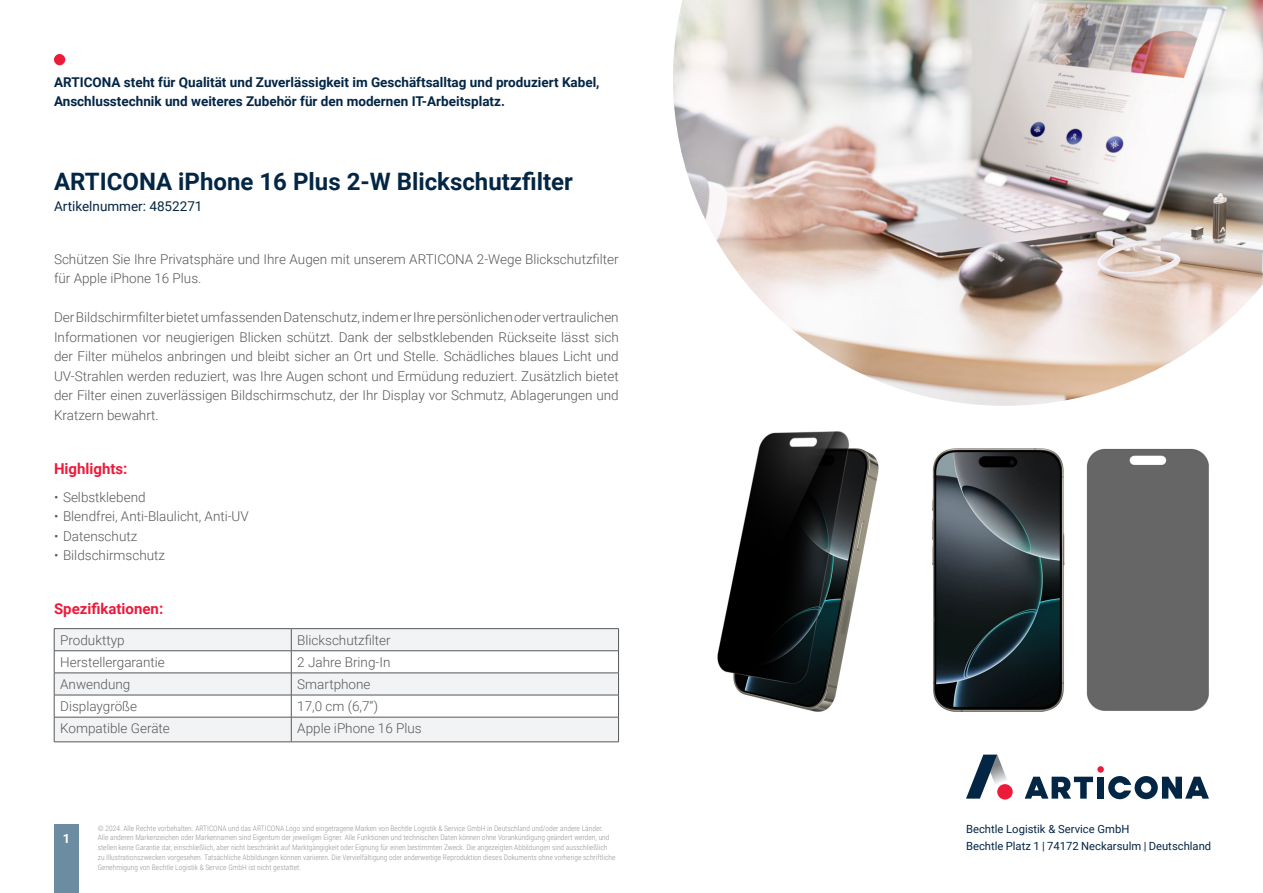
<style>
.page{position:relative;width:1263px;height:893px;background:#fff}
.page>*{position:absolute;margin:0;border:0;box-sizing:border-box;transform-origin:0 0}
.t1{font:700 24px "Roboto";color:#042645}
.t2{font:700 15px "Roboto";color:#ed1a3a}
.t3{font:300 13.5px/19.5px "Roboto";color:#57585a}
.t4{font:700 13.5px/19.5px "Roboto";color:#042645}
.t5{font:13.5px "Roboto";color:#042645}
.t6{font:700 12.75px "Roboto";color:#fff}
.t7{font:11.25px/16.5px "Roboto";color:#042645}
.t8{font:300 7.5px/9.8px "Roboto Condensed";color:#939598}
</style>
<div class="page">
<div style="left:54px;top:54px;width:11px;height:11px;background:#ed1a3a;border-radius:50%"></div>
<div style="left:1097px;top:766px;width:7px;height:7px;background:#ed1a3a;border-radius:50%"></div>
<svg style="left:1025px;top:777px;width:68px;height:22px"></svg>
<div style="left:1097px;top:777px;width:7px;height:22px;background:#042645"></div>
<svg style="left:1108px;top:776px;width:101px;height:23px"></svg>
<svg style="left:966px;top:755px;width:47px;height:44px"></svg>
<div style="left:997px;top:784px;width:16px;height:15px;background:#ed1a3a;border-radius:50%"></div>
<img style="left:673px;top:0;width:590px;height:406px">
<div style="left:54px;top:825px;width:25px;height:68px;background:#6b8ca1"></div>
<img style="left:932px;top:448px;width:277px;height:264px">
<img style="left:717px;top:432px;width:162px;height:280px">
<hr style="left:54px;top:628px;width:237px;height:1px;background:#57585a">
<hr style="left:291px;top:628px;width:328px;height:1px;background:#57585a">
<svg style="left:54px;top:629px;width:565px;height:113px"></svg>
<hr style="left:54px;top:742px;width:237px;height:1px;background:#57585a">
<hr style="left:291px;top:742px;width:328px;height:1px;background:#57585a">
<p class="t4" style="left:54px;top:72px;width:547px">ARTICONA steht für Qualität und Zuverlässigkeit im Geschäftsalltag und produziert Kabel,<br>Anschlusstechnik und weiteres Zubehör für den modernen IT-Arbeitsplatz.</p>
<h1 class="t1" style="left:54px;top:165px;width:520px">ARTICONA iPhone 16 Plus 2-W Blickschutzfilter</h1>
<p class="t5" style="left:54px;top:197px;width:150px">Artikelnummer: 4852271</p>
<p class="t3" style="left:54px;top:249px;width:566px">Schützen Sie Ihre Privatsphäre und Ihre Augen mit unserem ARTICONA 2-Wege Blickschutzfilter für Apple iPhone 16 Plus.</p>
<p class="t3" style="left:54px;top:307px;width:566px;text-align:justify">Der Bildschirmfilter bietet umfassenden Datenschutz, indem er Ihre persönlichen oder vertraulichen Informationen vor neugierigen Blicken schützt. Dank der selbstklebenden Rückseite lässt sich der Filter mühelos anbringen und bleibt sicher an Ort und Stelle. Schädliches blaues Licht und UV-Strahlen werden reduziert, was Ihre Augen schont und Ermüdung reduziert. Zusätzlich bietet der Filter einen zuverlässigen Bildschirmschutz, der Ihr Display vor Schmutz, Ablagerungen und Kratzern bewahrt.</p>
<p class="t2" style="left:54px;top:458px;width:75px">Highlights:</p>
<p class="t3" style="left:54px;top:487px;width:93px">• Selbstklebend</p>
<p class="t3" style="left:54px;top:506px;width:196px">• Blendfrei, Anti-Blaulicht, Anti-UV</p>
<p class="t3" style="left:54px;top:526px;width:85px">• Datenschutz</p>
<p class="t3" style="left:54px;top:545px;width:113px">• Bildschirmschutz</p>
<p class="t2" style="left:54px;top:598px;width:111px">Spezifikationen:</p>
<p class="t3" style="left:60px;top:630px;width:66px">Produkttyp</p>
<p class="t3" style="left:297px;top:630px;width:95px">Blickschutzfilter</p>
<p class="t3" style="left:60px;top:652px;width:106px">Herstellergarantie</p>
<p class="t3" style="left:297px;top:652px;width:95px">2 Jahre Bring-In</p>
<p class="t3" style="left:60px;top:674px;width:72px">Anwendung</p>
<p class="t3" style="left:297px;top:674px;width:75px">Smartphone</p>
<p class="t3" style="left:60px;top:696px;width:79px">Displaygröße</p>
<p class="t3" style="left:297px;top:696px;width:82px">17,0 cm (6,7“)</p>
<p class="t3" style="left:60px;top:718px;width:111px">Kompatible Geräte</p>
<p class="t3" style="left:297px;top:718px;width:126px">Apple iPhone 16 Plus</p>
<p class="t6" style="left:63px;top:829px;width:9px">1</p>
<p class="t8" style="left:98px;top:823px;width:519px">© 2024. Alle Rechte vorbehalten. ARTICONA und das ARTICONA Logo sind eingetragene Marken von Bechtle Logistik &amp; Service GmbH in Deutschland und/oder andere Länder.<br>Alle anderen Markenzeichen oder Markennamen sind Eigentum der jeweiligen Eigner. Alle Funktionen und technischen Daten können ohne Vorankündigung geändert werden, und stellen keine Garantie dar, einschließlich, aber nicht beschränkt auf Marktgängigkeit oder Eignung für einen bestimmten Zweck. Die angezeigten Abbildungen sind ausschließlich zu Illustrationszwecken vorgesehen. Tatsächliche Abbildungen können variieren. Die Vervielfältigung oder anderweitige Reproduktion dieses Dokuments ohne vorherige schriftliche Genehmigung von Bechtle Logistik &amp; Service GmbH ist nicht gestattet.</p>
<p class="t7" style="left:966px;top:821px;width:247px">Bechtle Logistik &amp; Service GmbH<br>Bechtle Platz 1 | 74172 Neckarsulm | Deutschland</p>
</div>
